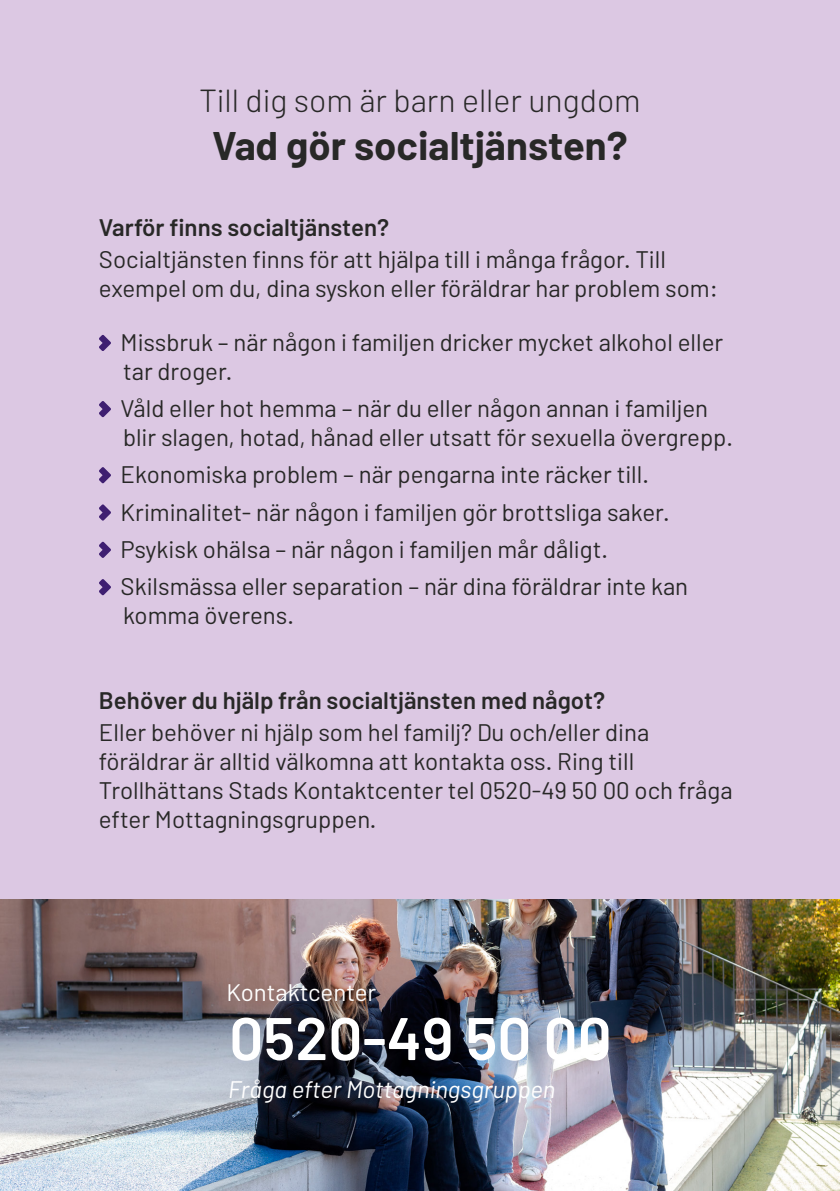
<style>
.page{position:relative;width:840px;height:1191px;background:#fff}
.page>*{position:absolute;margin:0;border:0;box-sizing:border-box;transform-origin:0 0}
.t1{font:600 60px "Barlow";color:#fff}
.t2{font:700 40px "Barlow";color:#282827}
.t3{font:300 32px "Barlow";color:#282827}
.t4{font:24px/28.8px "Barlow";color:#282827}
.t5{font:600 24px "Barlow";color:#282827}
.t6{font:italic 24px "Barlow";color:#fff}
.t7{font:24px "Barlow";color:#fff}
</style>
<div class="page">
<div style="left:0;top:0;width:839px;height:916px;background:#dcc8e3"></div>
<img style="left:0;top:900px;width:839px;height:291px">
<svg style="left:99px;top:335px;width:12px;height:16px"></svg>
<svg style="left:99px;top:401px;width:12px;height:16px"></svg>
<svg style="left:99px;top:467px;width:12px;height:16px"></svg>
<svg style="left:99px;top:504px;width:12px;height:17px"></svg>
<svg style="left:99px;top:541px;width:12px;height:17px"></svg>
<svg style="left:99px;top:579px;width:12px;height:16px"></svg>
<h3 class="t3" style="left:199px;top:81px;width:443px">Till dig som är barn eller ungdom</h3>
<h2 class="t2" style="left:212px;top:121px;width:416px">Vad gör socialtjänsten?</h2>
<p class="t5" style="left:99px;top:212px;width:291px">Varför finns socialtjänsten?</p>
<p class="t4" style="left:99px;top:245px;width:620px">Socialtjänsten finns för att hjälpa till i många frågor. Till exempel om du, dina syskon eller föräldrar har problem som:</p>
<p class="t4" style="left:120px;top:327px;width:604px">Missbruk – när någon i familjen dricker mycket alkohol eller tar droger.</p>
<p class="t4" style="left:120px;top:393px;width:613px">Våld eller hot hemma – när du eller någon annan i familjen blir slagen, hotad, hånad eller utsatt för sexuella övergrepp.</p>
<p class="t4" style="left:120px;top:455px;width:569px;line-height:37.4px">Ekonomiska problem – när pengarna inte räcker till.<br>Kriminalitet- när någon i familjen gör brottsliga saker.<br>Psykisk ohälsa – när någon i familjen mår dåligt.<br>Skilsmässa eller separation – när dina föräldrar inte kan</p>
<p class="t4" style="left:123px;top:600px;width:172px">komma överens.</p>
<p class="t5" style="left:99px;top:685px;width:507px">Behöver du hjälp från socialtjänsten med något?</p>
<p class="t4" style="left:99px;top:718px;width:634px">Eller behöver ni hjälp som hel familj? Du och/eller dina föräldrar är alltid välkomna att kontakta oss. Ring till Trollhättans Stads Kontaktcenter tel 0520-49 50 00 och fråga efter Mottagningsgruppen.</p>
<p class="t7" style="left:226px;top:977px;width:151px">Kontaktcenter</p>
<h1 class="t1" style="left:229px;top:1001px;width:384px">0520-49 50 00</h1>
<p class="t6" style="left:228px;top:1074px;width:329px">Fråga efter Mottagningsgruppen</p>
</div>
